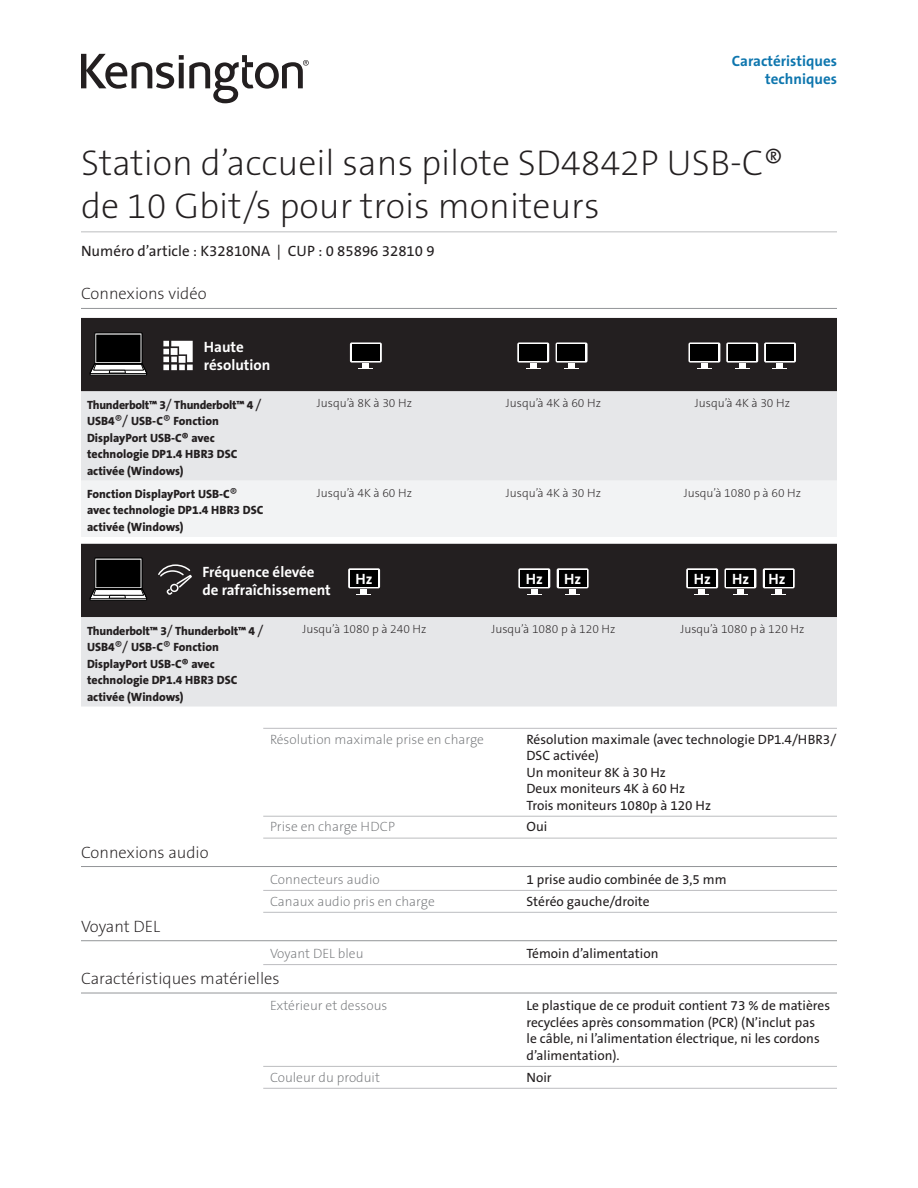
<style>
.page{position:relative;width:918px;height:1188px;background:#fff}
.page>*{position:absolute;margin:0;border:0;box-sizing:border-box;transform-origin:0 0}
.t1{font:36px/43.2px "The Sans KENSINGTON2 XL";color:#231f20}
.t2{font:16.5px "The Sans KENSINGTON2 XL";color:#231f20}
.t3{font:15px/18px "The Sans KENSINGTON7 Bd";color:#fff}
.t4{font:15px "The Sans KENSINGTON5 Rg";color:#231f20}
.t5{font:15px/18px "The Sans KENSINGTON7 Bd";color:#0e76ae;text-align:right}
.t6{font:13.5px/16.5px "The Sans KENSINGTON5 Rg";color:#231f20}
.t7{font:13.5px "The Sans KENSINGTON2 XL";color:#76787b}
.t8{font:12px/16.5px "The Sans KENSINGTON8 XB";color:#231f20}
.t9{font:12px "The Sans KENSINGTON2 XL";color:#231f20}
.s1{font-family:"The Sans KENSINGTON5 Rg";font-size:13.5px}
</style>
<div class="page">
<svg style="left:81px;top:54px;width:228px;height:49px"></svg>
<hr style="left:81px;top:231px;width:756px;height:1px;background:#bcbdc0">
<hr style="left:81px;top:308px;width:756px;height:1px;background:#939598">
<hr style="left:263px;top:728px;width:574px;height:1px;background:#bcbdc0">
<hr style="left:263px;top:816px;width:574px;height:1px;background:#bcbdc0">
<hr style="left:263px;top:838px;width:574px;height:1px;background:#bcbdc0">
<hr style="left:81px;top:866px;width:756px;height:1px;background:#939598">
<hr style="left:263px;top:890px;width:574px;height:1px;background:#bcbdc0">
<hr style="left:263px;top:912px;width:574px;height:1px;background:#bcbdc0">
<hr style="left:81px;top:940px;width:756px;height:1px;background:#939598">
<hr style="left:263px;top:964px;width:574px;height:1px;background:#bcbdc0">
<hr style="left:81px;top:993px;width:756px;height:1px;background:#939598">
<hr style="left:263px;top:1066px;width:574px;height:1px;background:#bcbdc0">
<hr style="left:263px;top:1088px;width:574px;height:1px;background:#bcbdc0">
<div style="left:81px;top:318px;width:756px;height:73px;background:#231f20"></div>
<div style="left:81px;top:391px;width:756px;height:90px;background:#e6e7e9"></div>
<div style="left:81px;top:481px;width:756px;height:56px;background:#f2f3f4"></div>
<div style="left:517px;top:342px;width:32px;height:21px;background:#fff;border-radius:2px"></div>
<div style="left:519px;top:344px;width:28px;height:17px;background:#000"></div>
<svg style="left:526px;top:363px;width:15px;height:6px"></svg>
<div style="left:350px;top:342px;width:32px;height:21px;background:#fff;border-radius:2px"></div>
<div style="left:352px;top:344px;width:28px;height:17px;background:#000"></div>
<svg style="left:358px;top:363px;width:15px;height:6px"></svg>
<div style="left:688px;top:342px;width:32px;height:21px;background:#fff;border-radius:2px"></div>
<div style="left:690px;top:344px;width:28px;height:17px;background:#000"></div>
<svg style="left:697px;top:363px;width:15px;height:6px"></svg>
<svg style="left:556px;top:342px;width:32px;height:21px"></svg>
<div style="left:558px;top:344px;width:27px;height:17px;background:#000"></div>
<svg style="left:564px;top:363px;width:15px;height:6px"></svg>
<div style="left:726px;top:342px;width:32px;height:21px;background:#fff;border-radius:2px"></div>
<div style="left:728px;top:344px;width:28px;height:17px;background:#000"></div>
<svg style="left:735px;top:363px;width:15px;height:6px"></svg>
<div style="left:764px;top:342px;width:32px;height:21px;background:#fff;border-radius:2px"></div>
<div style="left:766px;top:344px;width:28px;height:17px;background:#000"></div>
<svg style="left:772px;top:363px;width:15px;height:6px"></svg>
<div style="left:95px;top:333px;width:47px;height:31px;border:1px solid #000"></div>
<div style="left:96px;top:335px;width:45px;height:27px;background:#000"></div>
<svg style="left:90px;top:363px;width:57px;height:13px"></svg>
<svg style="left:163px;top:341px;width:30px;height:29px"></svg>
<div style="left:81px;top:544px;width:756px;height:73px;background:#231f20"></div>
<div style="left:81px;top:617px;width:756px;height:90px;background:#e6e7e9"></div>
<div style="left:95px;top:558px;width:47px;height:31px;border:1px solid #000"></div>
<div style="left:96px;top:560px;width:45px;height:27px;background:#000"></div>
<svg style="left:90px;top:588px;width:57px;height:13px"></svg>
<div style="left:518px;top:568px;width:32px;height:20px;background:#fff;border-radius:2px"></div>
<div style="left:520px;top:570px;width:28px;height:17px;background:#000"></div>
<svg style="left:527px;top:589px;width:15px;height:6px"></svg>
<div style="left:348px;top:568px;width:32px;height:20px;background:#fff;border-radius:2px"></div>
<div style="left:350px;top:570px;width:28px;height:17px;background:#000"></div>
<svg style="left:356px;top:589px;width:15px;height:6px"></svg>
<div style="left:686px;top:568px;width:32px;height:20px;background:#fff;border-radius:2px"></div>
<div style="left:688px;top:570px;width:28px;height:17px;background:#000"></div>
<svg style="left:694px;top:589px;width:15px;height:6px"></svg>
<div style="left:557px;top:568px;width:32px;height:20px;background:linear-gradient(to bottom,#fff,#fff);border-radius:2px"></div>
<div style="left:559px;top:570px;width:27px;height:17px;background:#000"></div>
<svg style="left:565px;top:589px;width:15px;height:6px"></svg>
<div style="left:725px;top:568px;width:31px;height:20px;background:#fff;border-radius:2px"></div>
<div style="left:726px;top:570px;width:28px;height:17px;background:#000"></div>
<svg style="left:733px;top:589px;width:15px;height:6px"></svg>
<div style="left:763px;top:568px;width:32px;height:20px;background:#fff;border-radius:2px"></div>
<div style="left:765px;top:570px;width:28px;height:17px;background:#000"></div>
<svg style="left:771px;top:589px;width:15px;height:6px"></svg>
<svg style="left:157px;top:564px;width:36px;height:32px"></svg>
<p class="t5" style="left:732px;top:52px;width:107px">Caractéristiques techniques</p>
<h1 class="t1" style="left:81px;top:142px;width:704px">Station d’accueil sans pilote SD4842P USB‑C® de 10 Gbit/s pour trois moniteurs</h1>
<p class="t4" style="left:81px;top:243px;width:355px">Numéro d’article : K32810NA | CUP : 0 85896 32810 9</p>
<p class="t2" style="left:81px;top:285px;width:127px">Connexions vidéo</p>
<p class="t3" style="left:204px;top:339px;width:68px">Haute résolution</p>
<p class="t8" style="left:87px;top:397px;width:176px">Thunderbolt™ 3<span class="s1">/</span> Thunderbolt™ 4 <span class="s1">/<br></span>USB4<span class="s1">®/</span> USB-C<span class="s1">®</span> Fonction<br>DisplayPort USB-C® avec technologie DP1.4 HBR3 DSC activée (Windows)</p>
<p class="t9" style="left:317px;top:397px;width:97px">Jusqu’à 8K à 30 Hz</p>
<p class="t9" style="left:506px;top:397px;width:97px">Jusqu’à 4K à 60 Hz</p>
<p class="t9" style="left:695px;top:397px;width:97px">Jusqu’à 4K à 30 Hz</p>
<p class="t8" style="left:87px;top:486px;width:178px">Fonction DisplayPort USB-C<span class="s1">® </span>avec technologie DP1.4 HBR3 DSC activée (Windows)</p>
<p class="t9" style="left:317px;top:486px;width:97px">Jusqu’à 4K à 60 Hz</p>
<p class="t9" style="left:506px;top:486px;width:97px">Jusqu’à 4K à 30 Hz</p>
<p class="t9" style="left:684px;top:486px;width:119px">Jusqu’à 1080 p à 60 Hz</p>
<p class="t3" style="left:202px;top:564px;width:130px">Fréquence élevée de rafraîchissement</p>
<p class="t3" style="left:356px;top:570px;width:19px">Hz</p>
<p class="t3" style="left:526px;top:570px;width:19px">Hz</p>
<p class="t3" style="left:564px;top:570px;width:19px">Hz</p>
<p class="t3" style="left:694px;top:570px;width:19px">Hz</p>
<p class="t3" style="left:732px;top:570px;width:19px">Hz</p>
<p class="t3" style="left:768px;top:570px;width:19px">Hz</p>
<p class="t8" style="left:87px;top:623px;width:178px">Thunderbolt™ 3<span class="s1">/</span> Thunderbolt™ 4 <span class="s1">/<br></span>USB4<span class="s1">®/</span> USB-C<span class="s1">®</span> Fonction<br>DisplayPort USB-C® avec technologie DP1.4 HBR3 DSC activée (Windows)</p>
<p class="t9" style="left:303px;top:623px;width:125px">Jusqu’à 1080 p à 240 Hz</p>
<p class="t9" style="left:492px;top:623px;width:125px">Jusqu’à 1080 p à 120 Hz</p>
<p class="t9" style="left:681px;top:623px;width:125px">Jusqu’à 1080 p à 120 Hz</p>
<p class="t2" style="left:81px;top:843px;width:129px">Connexions audio</p>
<p class="t2" style="left:81px;top:917px;width:81px">Voyant DEL</p>
<p class="t7" style="left:270px;top:732px;width:216px">Résolution maximale prise en charge</p>
<p class="t6" style="left:526px;top:731px;width:311px">Résolution maximale (avec technologie DP1.4/HBR3/<br>DSC activée)<br>Un moniteur 8K à 30 Hz<br>Deux moniteurs 4K à 60 Hz<br>Trois moniteurs 1080p à 120 Hz</p>
<p class="t7" style="left:270px;top:820px;width:127px">Prise en charge HDCP</p>
<p class="t6" style="left:526px;top:819px;width:22px">Oui</p>
<p class="t7" style="left:270px;top:872px;width:111px">Connecteurs audio</p>
<p class="t6" style="left:526px;top:871px;width:202px">1 prise audio combinée de 3,5 mm</p>
<p class="t7" style="left:270px;top:894px;width:166px">Canaux audio pris en charge</p>
<p class="t6" style="left:526px;top:893px;width:125px">Stéréo gauche/droite</p>
<p class="t7" style="left:270px;top:946px;width:95px">Voyant DEL bleu</p>
<p class="t6" style="left:526px;top:946px;width:133px">Témoin d’alimentation</p>
<p class="t2" style="left:81px;top:970px;width:200px">Caractéristiques matérielles</p>
<p class="t7" style="left:270px;top:998px;width:119px">Extérieur et dessous</p>
<p class="t6" style="left:526px;top:998px;width:305px">Le plastique de ce produit contient 73 % de matières recyclées après consommation (PCR) (N’inclut pas<br>le câble, ni l’alimentation électrique, ni les cordons d’alimentation).</p>
<p class="t7" style="left:270px;top:1070px;width:112px">Couleur du produit</p>
<p class="t6" style="left:526px;top:1069px;width:27px">Noir</p>
</div>
